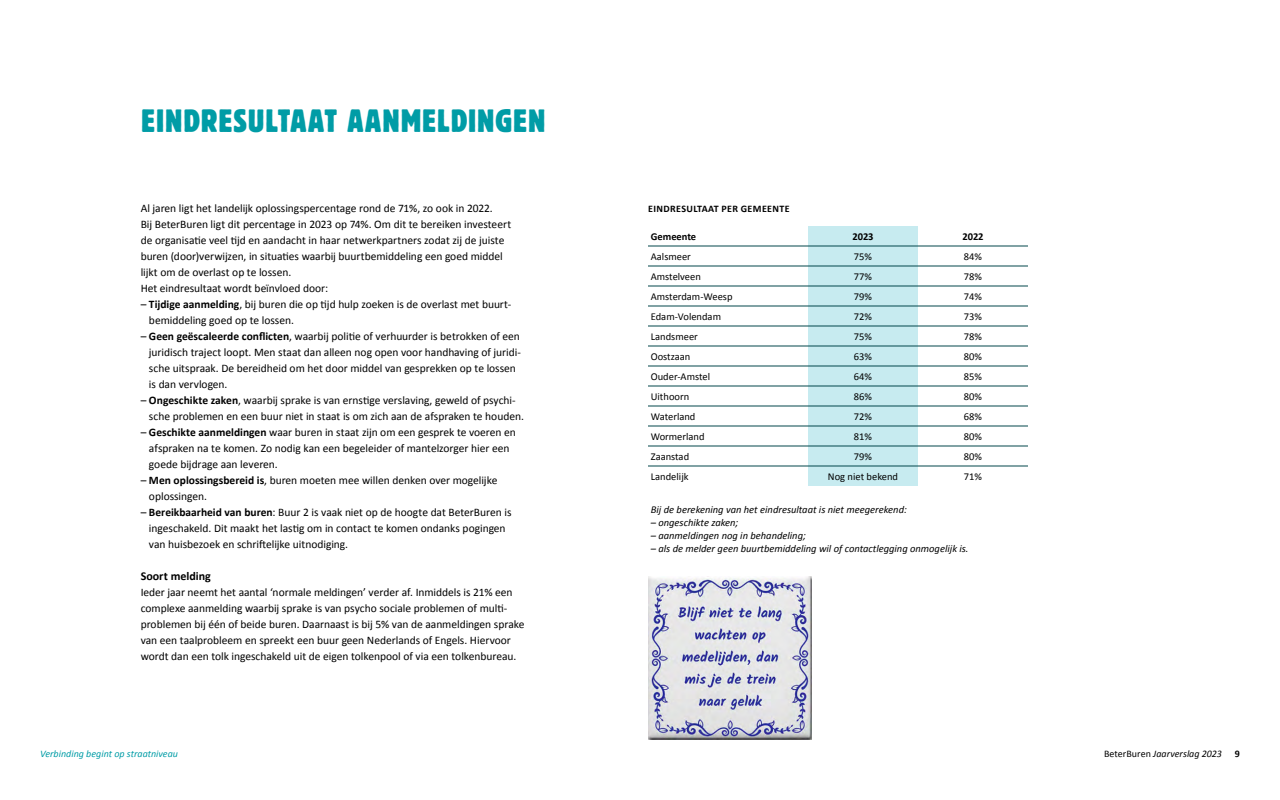
<style>
.page{position:relative;width:1280px;height:800px;background:#fff}
.page>*{position:absolute;margin:0;border:0;box-sizing:border-box;transform-origin:0 0}
.t1{font:condensed 32px "Block BE";letter-spacing:.03em;color:#009ca6}
.t2{font:700 12px "Calibri";color:#000}
.t3{font:11.5px/16px "Calibri";letter-spacing:-.005em;color:#000}
.t4{font:10.5px "Calibri";color:#000}
.t5{font:italic 10.5px "Calibri";color:#000}
.t6{font:700 10.5px "Calibri";color:#000}
.t7{font:italic 10px "Calibri";color:#009ca6}
.t8{font:italic 10px "Calibri";color:#000}
.t9{font:700 10px "Calibri";letter-spacing:.04em;color:#000}
.s1{font-weight:700}
.s2{font-style:normal}
</style>
<div class="page">
<svg style="left:808px;top:226px;width:220px;height:260px"></svg>
<hr style="left:648px;top:246px;width:160px;height:1px;background:#03464b">
<hr style="left:808px;top:246px;width:110px;height:1px;background:#03464b">
<hr style="left:918px;top:246px;width:110px;height:1px;background:#03464b">
<hr style="left:648px;top:266px;width:160px;height:1px;background:#03464b">
<hr style="left:808px;top:266px;width:110px;height:1px;background:#03464b">
<hr style="left:918px;top:266px;width:110px;height:1px;background:#03464b">
<hr style="left:648px;top:286px;width:160px;height:1px;background:#03464b">
<hr style="left:808px;top:286px;width:110px;height:1px;background:#03464b">
<hr style="left:918px;top:286px;width:110px;height:1px;background:#03464b">
<hr style="left:648px;top:306px;width:160px;height:1px;background:#03464b">
<hr style="left:808px;top:306px;width:110px;height:1px;background:#03464b">
<hr style="left:918px;top:306px;width:110px;height:1px;background:#03464b">
<hr style="left:648px;top:326px;width:160px;height:1px;background:#03464b">
<hr style="left:808px;top:326px;width:110px;height:1px;background:#03464b">
<hr style="left:918px;top:326px;width:110px;height:1px;background:#03464b">
<hr style="left:648px;top:346px;width:160px;height:1px;background:#03464b">
<hr style="left:808px;top:346px;width:110px;height:1px;background:#03464b">
<hr style="left:918px;top:346px;width:110px;height:1px;background:#03464b">
<hr style="left:648px;top:366px;width:160px;height:1px;background:#03464b">
<hr style="left:808px;top:366px;width:110px;height:1px;background:#03464b">
<hr style="left:918px;top:366px;width:110px;height:1px;background:#03464b">
<hr style="left:648px;top:386px;width:160px;height:1px;background:#03464b">
<hr style="left:808px;top:386px;width:110px;height:1px;background:#03464b">
<hr style="left:918px;top:386px;width:110px;height:1px;background:#03464b">
<hr style="left:648px;top:406px;width:160px;height:1px;background:#03464b">
<hr style="left:808px;top:406px;width:110px;height:1px;background:#03464b">
<hr style="left:918px;top:406px;width:110px;height:1px;background:#03464b">
<hr style="left:648px;top:426px;width:160px;height:1px;background:#03464b">
<hr style="left:808px;top:426px;width:110px;height:1px;background:#03464b">
<hr style="left:918px;top:426px;width:110px;height:1px;background:#03464b">
<hr style="left:648px;top:446px;width:160px;height:1px;background:#03464b">
<hr style="left:808px;top:446px;width:110px;height:1px;background:#03464b">
<hr style="left:918px;top:446px;width:110px;height:1px;background:#03464b">
<hr style="left:648px;top:466px;width:160px;height:1px;background:#03464b">
<hr style="left:808px;top:466px;width:110px;height:1px;background:#03464b">
<hr style="left:918px;top:466px;width:110px;height:1px;background:#03464b">
<img style="left:648px;top:577px;width:163px;height:163px">
<h1 class="t1" style="left:141px;top:102px;width:406px">EINDRESULTAAT AANMELDINGEN</h1>
<p class="t3" style="left:141px;top:200px;width:372px">Al jaren ligt het landelijk oplossingspercentage rond de 71%, zo ook in 2022.<br>Bij BeterBuren ligt dit percentage in 2023 op 74%. Om dit te bereiken investeert de organisatie veel tijd en aandacht in haar netwerkpartners zodat zij de juiste buren (door)verwijzen, in situaties waarbij buurtbemiddeling een goed middel lijkt om de overlast op te lossen.<br>Het eindresultaat wordt beïnvloed door:</p>
<p class="t3" style="left:149px;top:296px;width:364px;text-indent:-8px">– <span class="s1">Tijdige aanmelding</span>, bij buren die op tijd hulp zoeken is de overlast met buurt&shy;bemiddeling goed op te lossen.</p>
<p class="t3" style="left:149px;top:328px;width:374px;text-indent:-8px">– <span class="s1">Geen geëscaleerde conflicten</span>, waarbij politie of verhuurder is betrokken of een juridisch traject loopt. Men staat dan alleen nog open voor handhaving of juridi&shy;sche uitspraak. De bereidheid om het door middel van gesprekken op te lossen is dan vervlogen.</p>
<p class="t3" style="left:149px;top:392px;width:376px;text-indent:-8px">– <span class="s1">Ongeschikte zaken</span>, waarbij sprake is van ernstige verslaving, geweld of psychi&shy;sche problemen en een buur niet in staat is om zich aan de afspraken te houden.</p>
<p class="t3" style="left:149px;top:424px;width:368px;text-indent:-8px">– <span class="s1">Geschikte aanmeldingen</span> waar buren in staat zijn om een gesprek te voeren en afspraken na te komen. Zo nodig kan een begeleider of mantelzorger hier een goede bijdrage aan leveren.</p>
<p class="t3" style="left:149px;top:472px;width:350px;text-indent:-8px">– <span class="s1">Men oplossingsbereid is</span>, buren moeten mee willen denken over mogelijke oplossingen.</p>
<p class="t3" style="left:149px;top:504px;width:364px;text-indent:-8px">– <span class="s1">Bereikbaarheid van buren</span>: Buur 2 is vaak niet op de hoogte dat BeterBuren is ingeschakeld. Dit maakt het lastig om in contact te komen ondanks pogingen van huisbezoek en schriftelijke uitnodiging.</p>
<p class="t2" style="left:141px;top:568px;width:72px">Soort melding</p>
<p class="t3" style="left:141px;top:584px;width:385px">Ieder jaar neemt het aantal ‘normale meldingen’ verder af. Inmiddels is 21% een complexe aanmelding waarbij sprake is van psycho sociale problemen of multi&shy;problemen bij één of beide buren. Daarnaast is bij 5% van de aanmeldingen sprake van een taalprobleem en spreekt een buur geen Nederlands of Engels. Hiervoor wordt dan een tolk ingeschakeld uit de eigen tolkenpool of via een tolkenbureau.</p>
<p class="t9" style="left:648px;top:202px;width:143px">EINDRESULTAAT PER GEMEENTE</p>
<p class="t6" style="left:651px;top:229px;width:47px">Gemeente</p>
<p class="t6" style="left:852px;top:229px;width:23px">2023</p>
<p class="t6" style="left:962px;top:229px;width:23px">2022</p>
<p class="t4" style="left:651px;top:250px;width:42px">Aalsmeer</p>
<p class="t4" style="left:854px;top:250px;width:20px">75%</p>
<p class="t4" style="left:964px;top:250px;width:20px">84%</p>
<p class="t4" style="left:651px;top:270px;width:52px">Amstelveen</p>
<p class="t4" style="left:854px;top:270px;width:20px">77%</p>
<p class="t4" style="left:964px;top:270px;width:20px">78%</p>
<p class="t4" style="left:651px;top:290px;width:83px">Amsterdam-Weesp</p>
<p class="t4" style="left:854px;top:290px;width:20px">79%</p>
<p class="t4" style="left:964px;top:290px;width:20px">74%</p>
<p class="t4" style="left:651px;top:310px;width:72px">Edam-Volendam</p>
<p class="t4" style="left:854px;top:310px;width:20px">72%</p>
<p class="t4" style="left:964px;top:310px;width:20px">73%</p>
<p class="t4" style="left:651px;top:330px;width:49px">Landsmeer</p>
<p class="t4" style="left:854px;top:330px;width:20px">75%</p>
<p class="t4" style="left:964px;top:330px;width:20px">78%</p>
<p class="t4" style="left:651px;top:350px;width:41px">Oostzaan</p>
<p class="t4" style="left:854px;top:350px;width:20px">63%</p>
<p class="t4" style="left:964px;top:350px;width:20px">80%</p>
<p class="t4" style="left:651px;top:370px;width:61px">Ouder-Amstel</p>
<p class="t4" style="left:854px;top:370px;width:20px">64%</p>
<p class="t4" style="left:964px;top:370px;width:20px">85%</p>
<p class="t4" style="left:651px;top:390px;width:40px">Uithoorn</p>
<p class="t4" style="left:854px;top:390px;width:20px">86%</p>
<p class="t4" style="left:964px;top:390px;width:20px">80%</p>
<p class="t4" style="left:651px;top:410px;width:46px">Waterland</p>
<p class="t4" style="left:854px;top:410px;width:20px">72%</p>
<p class="t4" style="left:964px;top:410px;width:20px">68%</p>
<p class="t4" style="left:651px;top:430px;width:55px">Wormerland</p>
<p class="t4" style="left:854px;top:430px;width:20px">81%</p>
<p class="t4" style="left:964px;top:430px;width:20px">80%</p>
<p class="t4" style="left:651px;top:450px;width:40px">Zaanstad</p>
<p class="t4" style="left:854px;top:450px;width:20px">79%</p>
<p class="t4" style="left:964px;top:450px;width:20px">80%</p>
<p class="t4" style="left:651px;top:470px;width:39px">Landelijk</p>
<p class="t4" style="left:828px;top:470px;width:72px">Nog niet bekend</p>
<p class="t4" style="left:964px;top:470px;width:20px">71%</p>
<p class="t5" style="left:651px;top:503px;width:258px">Bij de berekening van het eindresultaat is niet meegerekend:</p>
<p class="t5" style="left:651px;top:516px;width:89px">– ongeschikte zaken;</p>
<p class="t5" style="left:651px;top:529px;width:157px">– aanmeldingen nog in behandeling;</p>
<p class="t5" style="left:651px;top:542px;width:319px">– als de melder geen buurtbemiddeling wil of contactlegging onmogelijk is.</p>
<p class="t7" style="left:40px;top:747px;width:139px">Verbinding begint op straatniveau</p>
<p class="t8" style="left:1104px;top:747px;width:119px"><span class="s2">BeterBuren</span> Jaarverslag 2023</p>
<p class="t9" style="left:1235px;top:746px;width:7px">9</p>
</div>
